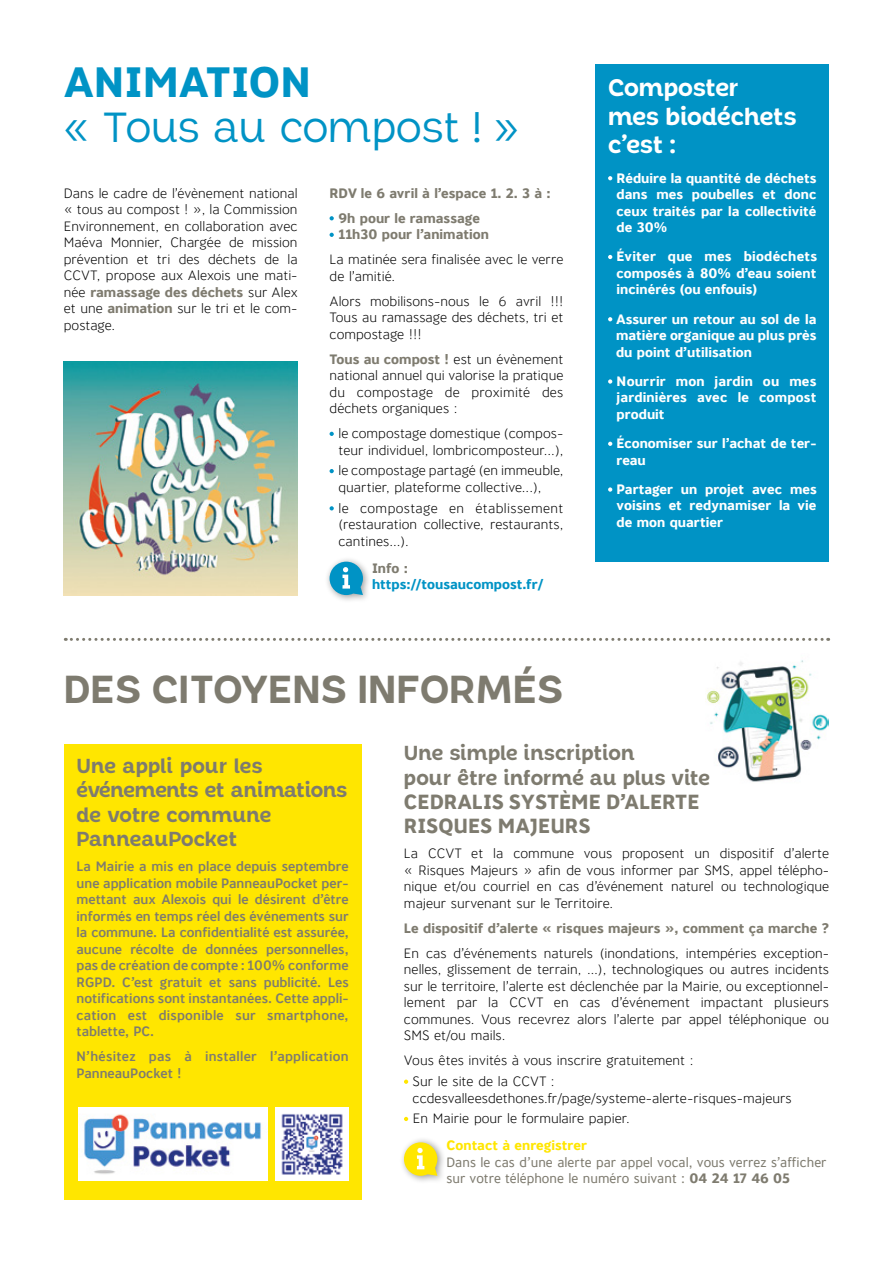
<style>
.page{position:relative;width:893px;height:1263px;background:#fff}
.page>*{position:absolute;margin:0;border:0;box-sizing:border-box;transform-origin:0 0}
.t1{font:42px "Chopsee";letter-spacing:-.005em;color:#0093c5}
.t2{font:700 42px "Banjax";color:#0093c5}
.t3{font:700 39px "Chopsee";color:#7e7b6f}
.t4{font:700 24px/28.8px "Chopsee";letter-spacing:-.01em;color:#fff}
.t5{font:700 20.25px/24.3px "Chopsee";letter-spacing:-.015em;color:#7e7b6f}
.t6{font:700 20.25px/24.3px "Banjax";color:#7e7b6f}
.t7{font:300 13.5px/16.5px "Banjax";color:#000;text-align:justify}
.t8{font:500 13.5px/16.5px "Banjax";letter-spacing:.015em;color:#7e7b6f;text-align:justify}
.t9{font:700 13.5px/16.5px "Banjax";color:#fff;text-align:justify}
.t10{font:700 13.5px/25px "Banjax";color:#7e7b6f}
.t11{font:13.5px/16.5px "Banjax";color:#7e7b6f}
.t12{font:700 13.5px "Banjax";color:#0093c5}
.t13{font:700 13.5px "Banjax";color:#ffe600}
.s1{font-weight:700;color:#7e7b6f}
.s2{font-weight:700}
</style>
<div class="page">
<img style="left:705px;top:660px;width:123px;height:122px">
<div style="left:595px;top:64px;width:234px;height:498px;background:#0093c5"></div>
<svg style="left:608px;top:176px;width:4px;height:4px"></svg>
<svg style="left:608px;top:255px;width:4px;height:4px"></svg>
<svg style="left:608px;top:317px;width:4px;height:4px"></svg>
<svg style="left:608px;top:379px;width:4px;height:5px"></svg>
<svg style="left:608px;top:442px;width:4px;height:4px"></svg>
<svg style="left:608px;top:487px;width:4px;height:5px"></svg>
<svg style="left:330px;top:216px;width:4px;height:4px"></svg>
<svg style="left:330px;top:233px;width:4px;height:4px"></svg>
<svg style="left:330px;top:432px;width:4px;height:4px"></svg>
<svg style="left:330px;top:469px;width:4px;height:4px"></svg>
<svg style="left:330px;top:506px;width:4px;height:4px"></svg>
<svg style="left:65px;top:638px;width:764px;height:3px"></svg>
<img style="left:64px;top:361px;width:234px;height:234px">
<div style="left:324px;top:556px;width:48px;height:47px;background:#000;opacity:.4"></div>
<svg style="left:330px;top:562px;width:33px;height:33px"></svg>
<svg style="left:404px;top:1079px;width:4px;height:5px"></svg>
<svg style="left:404px;top:1117px;width:4px;height:4px"></svg>
<div style="left:64px;top:744px;width:297px;height:455px;background:#ffe600"></div>
<div style="left:399px;top:1137px;width:47px;height:47px;background:#000;opacity:.4"></div>
<svg style="left:404px;top:1142px;width:33px;height:34px"></svg>
<img style="left:79px;top:1107px;width:189px;height:74px">
<img style="left:275px;top:1107px;width:74px;height:74px">
<h1 class="t2" style="left:64px;top:50px;width:249px">ANIMATION</h1>
<h1 class="t1" style="left:64px;top:102px;width:456px">« Tous au compost ! »</h1>
<p class="t7" style="left:64px;top:184px;width:235px">Dans le cadre de l’évènement national « tous au compost ! », la Commission Environnement, en collaboration avec Maéva Monnier, Chargée de mission prévention et tri des déchets de la CCVT, propose aux Alexois une mati&shy;née <span class="s1">ramassage des déchets</span> sur Alex et une <span class="s1">animation</span> sur le tri et le com&shy;postage.</p>
<p class="t10" style="left:338px;top:180px;width:214px;text-indent:-9px">RDV le 6 avril à l’espace 1. 2. 3 à :<br>9h pour le ramassage</p>
<p class="t10" style="left:338px;top:221px;width:152px">11h30 pour l’animation</p>
<p class="t7" style="left:330px;top:250px;width:235px">La matinée sera finalisée avec le verre de l’amitié.</p>
<p class="t7" style="left:330px;top:292px;width:235px">Alors mobilisons-nous le 6 avril !!!<br>Tous au ramassage des déchets, tri et compostage !!!</p>
<p class="t7" style="left:330px;top:350px;width:235px"><span class="s1">Tous au compost !</span> est un évènement national annuel qui valorise la pratique du compostage de proximité des déchets organiques :</p>
<p class="t7" style="left:338px;top:424px;width:226px">le compostage domestique (compos&shy;teur individuel, lombricomposteur...),</p>
<p class="t7" style="left:338px;top:462px;width:226px">le compostage partagé (en immeuble, quartier, plateforme collective...),</p>
<p class="t7" style="left:338px;top:499px;width:226px">le compostage en établissement (restauration collective, restaurants, cantines...).</p>
<p class="t10" style="left:372px;top:554px;width:37px">Info :</p>
<p class="t12" style="left:372px;top:574px;width:173px">https://tousaucompost.fr/</p>
<h2 class="t3" style="left:64px;top:665px;width:501px">DES CITOYENS INFORMÉS</h2>
<h3 class="t4" style="left:608px;top:74px;width:190px">Composter<br>mes biodéchets c’est :</h3>
<p class="t9" style="left:617px;top:169px;width:201px">Réduire la quantité de déchets dans mes poubelles et donc ceux traités par la collectivité de 30%</p>
<p class="t9" style="left:617px;top:248px;width:202px">Éviter que mes biodéchets composés à 80% d’eau soient incinérés (ou enfouis)</p>
<p class="t9" style="left:616px;top:310px;width:202px">Assurer un retour au sol de la matière organique au plus près du point d’utilisation</p>
<p class="t9" style="left:617px;top:372px;width:201px">Nourrir mon jardin ou mes jardinières avec le compost produit</p>
<p class="t9" style="left:617px;top:434px;width:201px">Économiser sur l’achat de ter&shy;reau</p>
<p class="t9" style="left:617px;top:480px;width:202px">Partager un projet avec mes voisins et redynamiser la vie de mon quartier</p>
<h3 class="t5" style="left:77px;top:754px;width:272px">Une appli pour les événements et animations de votre commune<br>PanneauPocket</h3>
<p class="t8" style="left:77px;top:857px;width:274px">La Mairie a mis en place depuis septembre une application mobile PanneauPocket per&shy;mettant aux Alexois qui le désirent d’être informés en temps réel des événements sur la commune. La confidentialité est assurée, aucune récolte de données personnelles, pas de création de compte : 100% conforme RGPD. C’est gratuit et sans publicité. Les notifications sont instantanées. Cette appli&shy;cation est disponible sur smartphone, tablette, PC.</p>
<p class="t8" style="left:77px;top:1047px;width:274px">N’hésitez pas à installer l’application<br>PanneauPocket !</p>
<h3 class="t5" style="left:404px;top:742px;width:307px">Une simple inscription<br>pour être informé au plus vite</h3>
<h3 class="t6" style="left:404px;top:788px;width:297px">CEDRALIS SYSTÈME D’ALERTE<br>RISQUES MAJEURS</h3>
<p class="t7" style="left:404px;top:844px;width:427px">La CCVT et la commune vous proposent un dispositif d’alerte « Risques Majeurs » afin de vous informer par SMS, appel télépho&shy;nique et/ou courriel en cas d’événement naturel ou technologique majeur survenant sur le Territoire.</p>
<p class="t10" style="left:404px;top:915px;width:426px">Le dispositif d’alerte « risques majeurs », comment ça marche ?</p>
<p class="t7" style="left:404px;top:944px;width:427px">En cas d’événements naturels (inondations, intempéries exception&shy;nelles, glissement de terrain, …), technologiques ou autres incidents sur le territoire, l’alerte est déclenchée par la Mairie, ou exceptionnel&shy;lement par la CCVT en cas d’événement impactant plusieurs communes. Vous recevrez alors l’alerte par appel téléphonique ou SMS et/ou mails.</p>
<p class="t7" style="left:413px;top:1049px;width:283px;line-height:20.9px;text-indent:-9px">Vous êtes invités à vous inscrire gratuitement :<br>Sur le site de la CCVT :</p>
<p class="t7" style="left:413px;top:1087px;width:381px;line-height:20.7px">ccdesvalleesdethones.fr/page/systeme-alerte-risques-majeurs<br>En Mairie pour le formulaire papier.</p>
<p class="t13" style="left:446px;top:1135px;width:142px">Contact à enregistrer</p>
<p class="t11" style="left:446px;top:1153px;width:382px">Dans le cas d’une alerte par appel vocal, vous verrez s’afficher sur votre téléphone le numéro suivant : <span class="s2">04 24 17 46 05</span></p>
</div>
